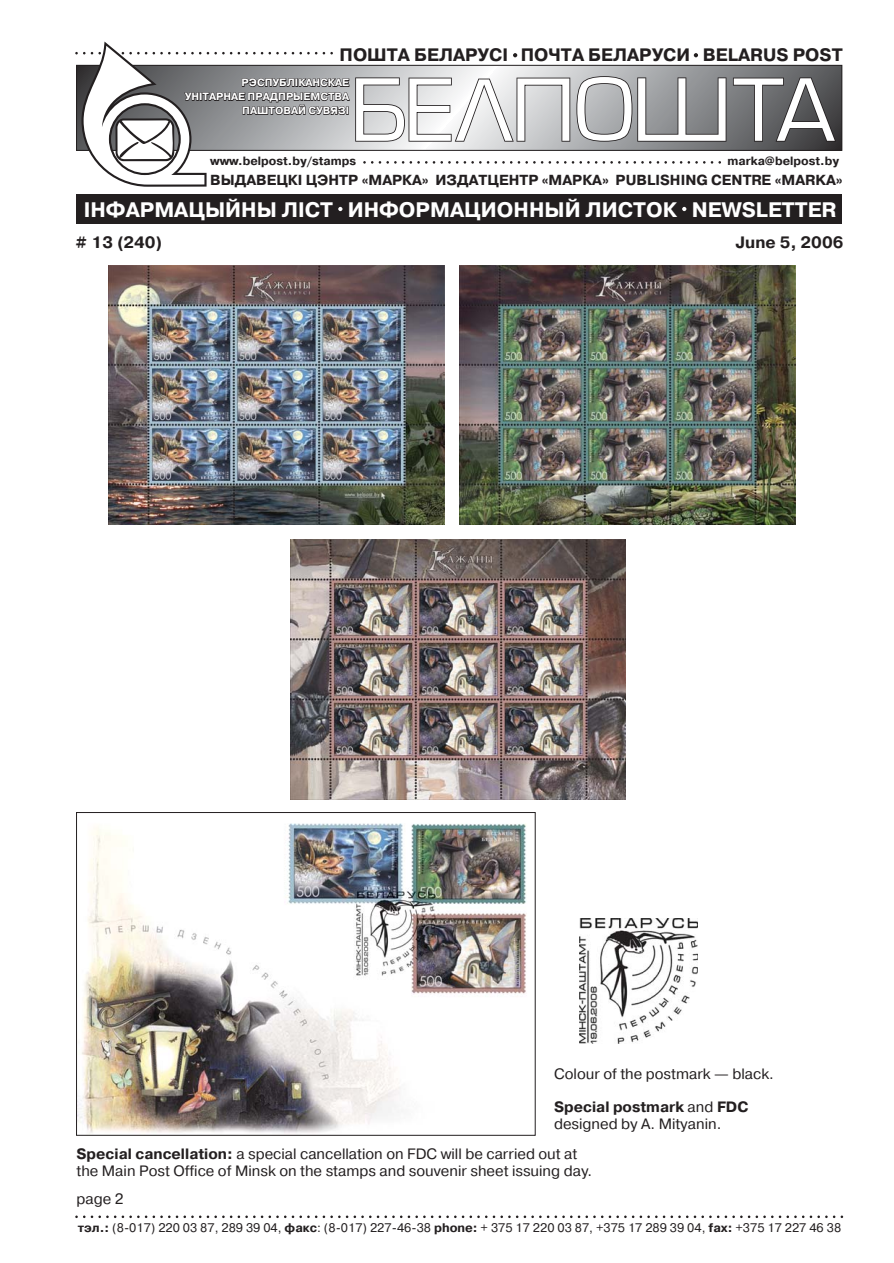
<style>
.page{position:relative;width:894px;height:1263px;background:#fff}
.page>*{position:absolute;margin:0;border:0;box-sizing:border-box;transform-origin:0 0}
.t1{font:700 21px "Pragmatica C";color:#fff}
.t2{font:700 18px "Pragmatica C";color:#231f20}
.t3{font:700 16.5px "Pragmatica C";color:#231f20}
.t4{font:15px/16.5px "Pragmatica C";color:#231f20}
.t5{font:700 14.55px "Pragmatica C";color:#231f20}
.t6{font:12.45px "Pragmatica C";color:#231f20}
.t7{font:700 12px "Pragmatica C";color:#231f20}
.t8{font:700 10.5px/14px "Pragmatica C";color:#231f20;text-align:right}
.s1{font-weight:700}
</style>
<div class="page">
<div style="left:77px;top:194px;width:765px;height:30px;background:#231f20"></div>
<svg style="left:338px;top:207px;width:4px;height:4px"></svg>
<svg style="left:682px;top:207px;width:4px;height:4px"></svg>
<svg style="left:333px;top:67px;width:507px;height:82px;background:#afb1b3"></svg>
<div style="left:76px;top:65px;width:766px;height:86px;border:1px solid #231f20"></div>
<svg style="left:513px;top:53px;width:4px;height:4px"></svg>
<svg style="left:694px;top:53px;width:4px;height:4px"></svg>
<svg style="left:363px;top:161px;width:358px;height:3px"></svg>
<svg style="left:354px;top:75px;width:483px;height:68px"></svg>
<svg style="left:75px;top:1216px;width:768px;height:2px"></svg>
<svg style="left:75px;top:41px;width:258px;height:146px"></svg>
<img style="left:290px;top:540px;width:336px;height:259px">
<img style="left:108px;top:265px;width:336px;height:259px">
<img style="left:459px;top:265px;width:336px;height:259px">
<img style="left:78px;top:823px;width:448px;height:311px">
<div style="left:76px;top:812px;width:459px;height:324px;border:1px solid #231f20"></div>
<img style="left:579px;top:918px;width:119px;height:126px">
<p class="t2" style="left:340px;top:48px;width:505px">ПОШТА БЕЛАРУСI ПОЧТА БЕЛАРУСИ BELARUS POST</p>
<p class="t8" style="left:185px;top:77px;width:166px">РЭСПУБЛIКАНСКАЕ<br>УНIТАРНАЕ ПРАДПРЫЕМСТВА<br>ПАШТОВАЙ СУВЯЗI</p>
<p class="t7" style="left:210px;top:157px;width:147px">www.belpost.by/stamps</p>
<p class="t7" style="left:727px;top:157px;width:113px">marka@belpost.by</p>
<p class="t5" style="left:210px;top:175px;width:400px">ВЫДАВЕЦКI ЦЭНТР «МАРКА» ИЗДАТЦЕНТР «МАРКА»</p>
<p class="t5" style="left:616px;top:175px;width:229px">PUBLISHING CENTRE «MARKA»</p>
<h1 class="t1" style="left:84px;top:202px;width:754px">IНФАРМАЦЫЙНЫ ЛIСТ ИНФОРМАЦИОННЫЙ ЛИСТОК NEWSLETTER</h1>
<p class="t3" style="left:76px;top:237px;width:88px"># 13 (240)</p>
<p class="t3" style="left:736px;top:237px;width:110px">June 5, 2006</p>
<p class="t4" style="left:554px;top:1067px;width:221px">Colour of the postmark — black.</p>
<p class="t4" style="left:554px;top:1100px;width:196px"><span class="s1">Special postmark</span> and <span class="s1">FDC </span>designed by A. Mityanin.</p>
<p class="t4" style="left:77px;top:1147px;width:517px"><span class="s1">Special cancellation:</span> a special cancellation on FDC will be carried out at the Main Post Office of Minsk on the stamps and souvenir sheet issuing day.</p>
<p class="t4" style="left:77px;top:1192px;width:48px">page 2</p>
<p class="t6" style="left:78px;top:1223px;width:765px"><span class="s1">тэл.:</span> (8-017) 220 03 87, 289 39 04, <span class="s1">факс</span>: (8-017) 227-46-38 <span class="s1">phone:</span> + 375 17 220 03 87, +375 17 289 39 04, <span class="s1">fax:</span> +375 17 227 46 38</p>
</div>
